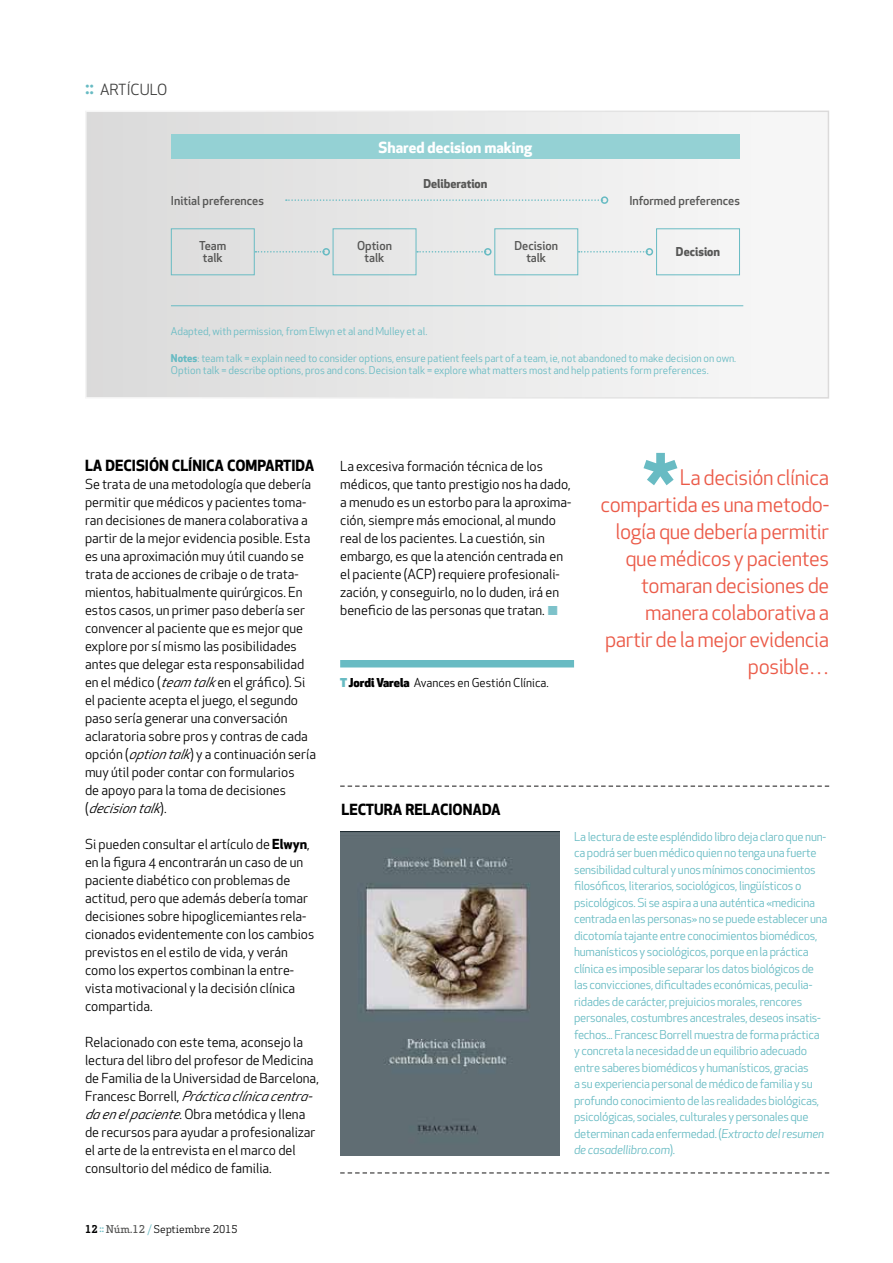
<style>
.page{position:relative;width:893px;height:1263px;background:#fff}
.page>*{position:absolute;margin:0;border:0;box-sizing:border-box;transform-origin:0 0}
.t1{font:21px/27px "Apex New";letter-spacing:-.02em;color:#eb5a48;text-align:right}
.t2{font:700 15px "Apex New";color:#000}
.t3{font:700 15px "Apex New";color:#fff}
.t4{font:15px "Apex New";color:#3c3c3b}
.t5{font:13.5px/18px "Apex New";color:#000}
.t6{font:12px/16.5px "Apex New";letter-spacing:-.02em;color:#68bbc3}
.t7{font:500 12px/12px "Apex New";color:#575756;text-align:center}
.t8{font:12px "Apex New";color:#000}
.t9{font:700 12px "Apex New";color:#575756}
.t10{font:10.5px/12px "Apex New";color:#68bbc3}
.t11{font:10.5px "Apex Serif";color:#000}
.s1{font-weight:500;font-size:21px;color:#68bbc3}
.s2{font-weight:700}
.s3{font-style:italic}
.s4{font-family:"Apex New";font-weight:500;color:#68bbc3}
.s5{font-weight:500;color:#575756}
.s6{color:#68bbc3}
.s7{font-size:18px;color:#7dc2ca}
.s8{font-weight:900;color:#68bbc3}
.s9{font-weight:800}
</style>
<div class="page">
<hr style="left:892px;top:0;width:1px;height:1263px;background:#fffae7">
<div style="left:86px;top:111px;width:742px;height:287px;background:linear-gradient(to right,#dadada,#f8f8f8)"></div>
<div style="left:85px;top:111px;width:744px;height:288px;border:2px solid #fff"></div>
<div style="left:171px;top:135px;width:569px;height:24px;background:#94d1d4"></div>
<svg style="left:286px;top:199px;width:315px;height:2px"></svg>
<div style="left:601px;top:196px;width:7px;height:8px;border:2px solid #68bbc3;border-radius:50%"></div>
<svg style="left:255px;top:251px;width:67px;height:2px"></svg>
<div style="left:322px;top:248px;width:8px;height:8px;border:2px solid #68bbc3;border-radius:50%"></div>
<svg style="left:417px;top:251px;width:67px;height:2px"></svg>
<div style="left:484px;top:248px;width:8px;height:8px;border:2px solid #68bbc3;border-radius:50%"></div>
<svg style="left:579px;top:251px;width:67px;height:2px"></svg>
<div style="left:646px;top:248px;width:7px;height:8px;border:2px solid #68bbc3;border-radius:50%"></div>
<div style="left:171px;top:228px;width:84px;height:47px;border:1px solid #68bbc3"></div>
<div style="left:333px;top:228px;width:83px;height:47px;border:1px solid #68bbc3"></div>
<div style="left:494px;top:228px;width:84px;height:47px;border:1px solid #68bbc3"></div>
<div style="left:656px;top:228px;width:84px;height:47px;border:1px solid #68bbc3"></div>
<hr style="left:171px;top:305px;width:572px;height:1px;background:#68bbc3">
<svg style="left:643px;top:453px;width:34px;height:32px"></svg>
<div style="left:340px;top:660px;width:234px;height:7px;background:#68bbc3"></div>
<svg style="left:340px;top:785px;width:489px;height:2px"></svg>
<svg style="left:340px;top:1172px;width:489px;height:2px"></svg>
<img style="left:340px;top:831px;width:220px;height:324px">
<p class="t4" style="left:85px;top:80px;width:84px"><span class="s1">::</span> ARTÍCULO</p>
<p class="t3" style="left:379px;top:136px;width:155px">Shared decision making</p>
<p class="t9" style="left:423px;top:175px;width:66px">Deliberation</p>
<p class="t7" style="left:171px;top:194px;width:95px">Initial preferences</p>
<p class="t7" style="left:629px;top:194px;width:112px">Informed preferences</p>
<p class="t7" style="left:199px;top:240px;width:29px">Team talk</p>
<p class="t7" style="left:357px;top:240px;width:36px">Option talk</p>
<p class="t7" style="left:514px;top:240px;width:45px">Decision talk</p>
<p class="t9" style="left:676px;top:243px;width:46px">Decision</p>
<p class="t10" style="left:171px;top:326px;width:258px">Adapted, with permission, from Elwyn et al and Mulley et al.</p>
<p class="t10" style="left:171px;top:352px;width:567px"><span class="s2">Notes</span>: team talk = explain need to consider options, ensure patient feels part of a team, ie, not abandoned to make decision on own.<br>Option talk = describe options, pros and cons. Decision talk = explore what matters most and help patients form preferences.</p>
<p class="t2" style="left:85px;top:454px;width:231px">LA DECISIÓN CLÍNICA COMPARTIDA</p>
<p class="t5" style="left:85px;top:475px;width:232px">Se trata de una metodología que debería permitir que médicos y pacientes toma&shy;ran decisiones de manera colaborativa a partir de la mejor evidencia posible. Esta es una aproximación muy útil cuando se trata de acciones de cribaje o de trata&shy;mientos, habitualmente quirúrgicos. En estos casos, un primer paso debería ser convencer al paciente que es mejor que explore por sí mismo las posibilidades antes que delegar esta responsabilidad en el médico (<span class="s3">team talk</span>en el gráfico). Si el paciente acepta el juego, el segundo paso sería generar una conversación aclaratoria sobre pros y contras de cada opción (<span class="s3">optiontalk</span>) y a continuación sería muy útil poder contar con formularios<br>de apoyo para la toma de decisiones<br>( <span class="s3">decisiontalk</span>) .</p>
<p class="t5" style="left:85px;top:835px;width:231px">Si pueden consultar el artículo de <span class="s2">Elwyn</span>, en la figura 4 encontrarán un caso de un paciente diabético con problemas de actitud, pero que además debería tomar decisiones sobre hipoglicemiantes rela&shy;cionados evidentemente con los cambios previstos en el estilo de vida, y verán como los expertos combinan la entre&shy;vista motivacional y la decisión clínica compartida.</p>
<p class="t5" style="left:85px;top:1033px;width:235px">Relacionado con este tema, aconsejo la lectura del libro del profesor de Medicina de Familia de la Universidad de Barcelona, F r a n c e s c B o r r e l l , <span class="s3">Prácticaclínicacentra&shy;daenelpaciente</span>. Obra metódica y llena de recursos para ayudar a profesionalizar el arte de la entrevista en el marco del consultorio del médico de familia.</p>
<p class="t11" style="left:85px;top:1223px;width:154px"><span class="s2">12</span> <span class="s4">::</span> <span class="s5">Núm.12</span> <span class="s6">/</span> Septiembre 2015</p>
<p class="t5" style="left:340px;top:457px;width:233px">La excesiva formación técnica de los médicos, que tanto prestigio nos ha dado, a menudo es un estorbo para la aproxima&shy;ción, siempre más emocional, al mundo real de los pacientes. La cuestión, sin embargo, es que la atención centrada en el paciente (ACP) requiere profesionali&shy;zación, y conseguirlo, no lo duden, irá en beneficio de las personas que tratan. <span class="s7">▪</span></p>
<p class="t8" style="left:340px;top:675px;width:210px"><span class="s8">T</span><span class="s9">Jordi Varela</span> Avances en Gestión Clínica.</p>
<h1 class="t1" style="left:601px;top:464px;width:230px">La decisión clínica compartida es una metodo&shy;logía que debería permitir que médicos y pacientes tomaran decisiones de manera colaborativa a partir de la mejor evidencia posible…</h1>
<p class="t2" style="left:342px;top:798px;width:161px">LECTURA RELACIONADA</p>
<p class="t6" style="left:574px;top:828px;width:255px">La lectura de este espléndido libro deja claro que nun&shy;ca podrá ser buen médico quien no tenga una fuerte sensibilidad cultural y unos mínimos conocimientos filosóficos, literarios, sociológicos, lingüísticos o psicológicos. Si se aspira a una auténtica «medicina centrada en las personas» no se puede establecer una dicotomía tajante entre conocimientos biomédicos, humanísticos y sociológicos, porque en la práctica clínica es imposible separar los datos biológicos de las convicciones, dificultades económicas, peculia&shy;ridades de carácter, prejuicios morales, rencores personales, costumbres ancestrales, deseos insatis&shy;fechos... Francesc Borrell muestra de forma práctica y concreta la necesidad de un equilibrio adecuado entre saberes biomédicos y humanísticos, gracias<br>a su experiencia personal de médico de familia y su profundo conocimiento de las realidades biológicas, psicológicas, sociales, culturales y personales que determinan cada enfermedad. (<span class="s3">Extracto del resumen de casadellibro.com</span>).</p>
</div>
